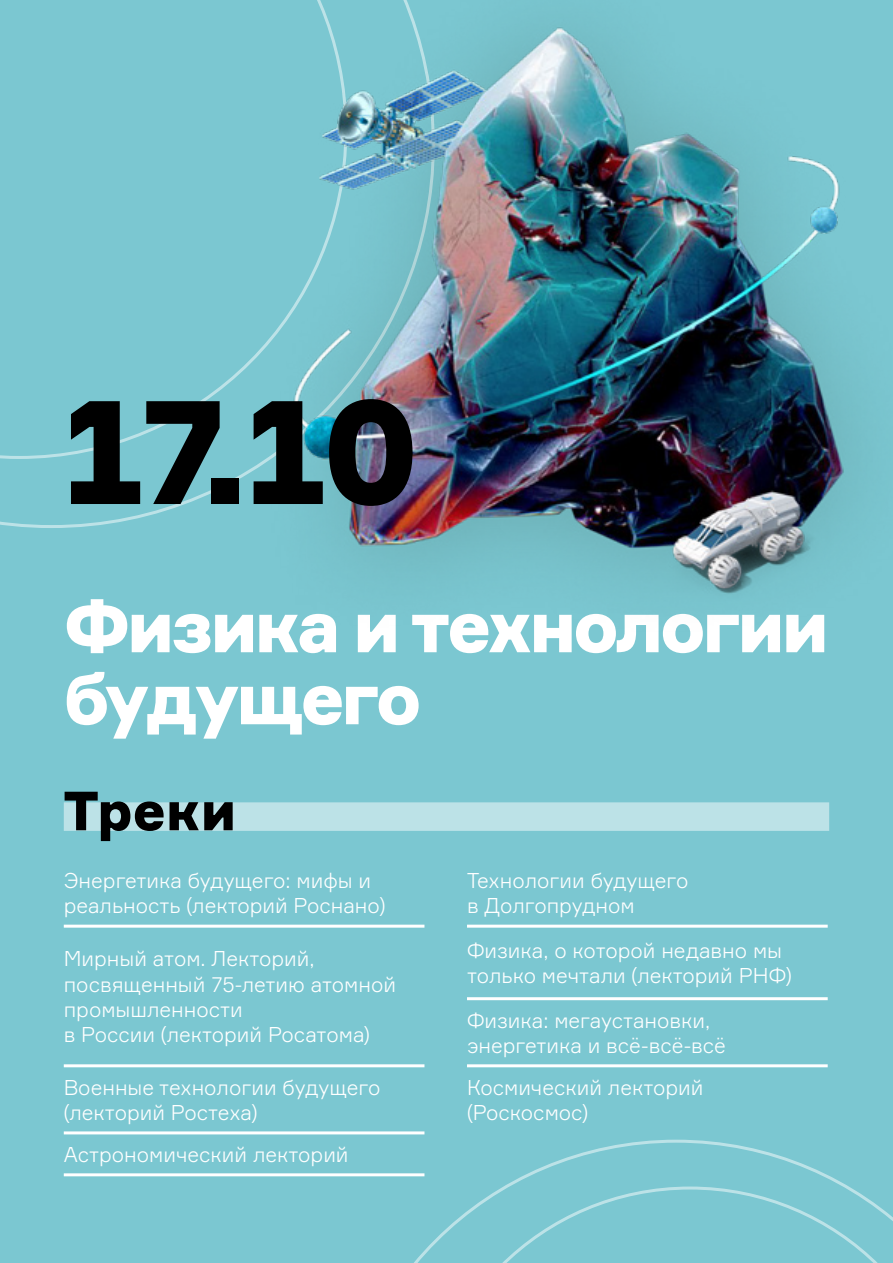
<style>
.page{position:relative;width:893px;height:1263px;background:#7bc7d1}
.page>*{position:absolute;margin:0;border:0;box-sizing:border-box;transform-origin:0 0}
.t1{font:900 146.85px "Formular";color:#000}
.t2{font:900 72px/72px "Formular";letter-spacing:-.05em;color:#fff}
.t3{font:900 54px "Formular";color:#000}
.t4{font:300 21px/25.2px "Formular";color:#fff}
</style>
<div class="page">
<svg style="left:0;top:374px;width:235px;height:154px"></svg>
<svg style="left:335px;top:1140px;width:558px;height:123px"></svg>
<div style="left:64px;top:802px;width:765px;height:29px;background:#bce2e7"></div>
<hr style="left:64px;top:925px;width:360px;height:3px;background:#fff">
<hr style="left:467px;top:925px;width:361px;height:3px;background:#fff">
<hr style="left:467px;top:997px;width:361px;height:3px;background:#fff">
<hr style="left:64px;top:1064px;width:360px;height:3px;background:#fff">
<hr style="left:64px;top:1131px;width:360px;height:3px;background:#fff">
<hr style="left:64px;top:1173px;width:360px;height:3px;background:#fff">
<hr style="left:467px;top:1064px;width:361px;height:3px;background:#fff">
<img style="left:235px;top:0;width:626px;height:594px">
<h1 class="t1" style="left:64px;top:360px;width:357px">17.10</h1>
<h2 class="t2" style="left:64px;top:589px;width:767px">Физика и технологии будущего</h2>
<h3 class="t3" style="left:64px;top:777px;width:174px">Треки</h3>
<p class="t4" style="left:64px;top:868px;width:323px">Энергетика будущего: мифы и реальность (лекторий Роснано)</p>
<p class="t4" style="left:467px;top:868px;width:223px">Технологии будущего в Долгопрудном</p>
<p class="t4" style="left:64px;top:946px;width:334px">Мирный атом. Лекторий, посвященный 75-летию атомной промышленности<br>в России (лекторий Росатома)</p>
<p class="t4" style="left:467px;top:937px;width:326px">Физика, о которой недавно мы только мечтали (лекторий РНФ)</p>
<p class="t4" style="left:467px;top:1007px;width:261px">Физика: мегаустановки, энергетика и всё-всё-всё</p>
<p class="t4" style="left:64px;top:1074px;width:318px">Военные технологии будущего (лекторий Ростеха)</p>
<p class="t4" style="left:467px;top:1074px;width:238px">Космический лекторий (Роскосмос)</p>
<p class="t4" style="left:64px;top:1141px;width:286px">Астрономический лекторий</p>
</div>
